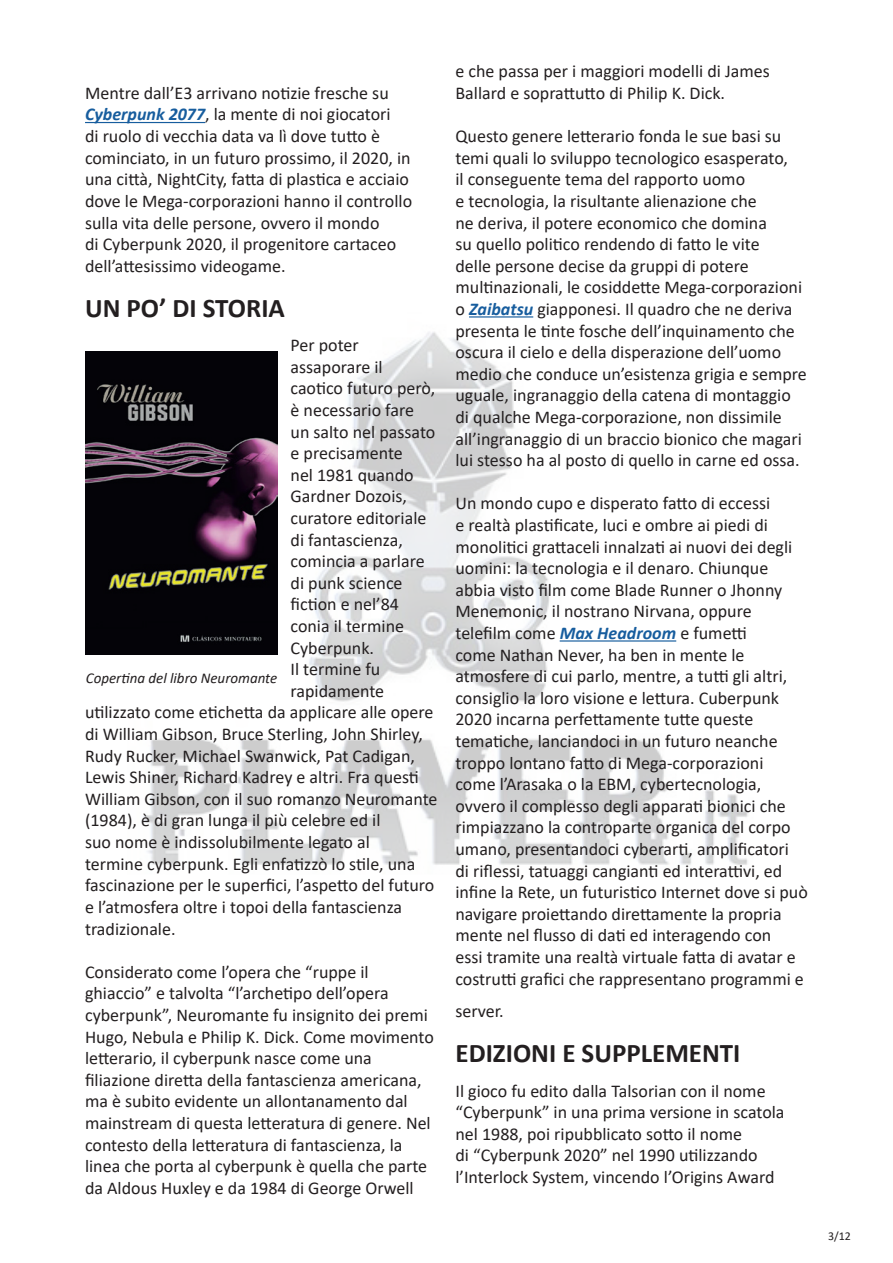
<style>
.page{position:relative;width:893px;height:1263px;background:#fff}
.page>*{position:absolute;margin:0;border:0;box-sizing:border-box;transform-origin:0 0}
.t1{font:700 27px "Calibri";color:#231f20}
.t2{font:18px/21.6px "Calibri";color:#231f20}
.t3{font:italic 15px "Calibri";color:#231f20}
.t4{font:12px "Calibri";color:#231f20}
.s1{font-weight:700;font-style:italic;color:#175d9e}
</style>
<div class="page">
<img style="left:128px;top:316px;width:620px;height:549px">
<img style="left:85px;top:352px;width:193px;height:303px">
<hr style="left:85px;top:122px;width:120px;height:1px;background:#175d9e">
<hr style="left:469px;top:316px;width:64px;height:2px;background:#175d9e">
<hr style="left:560px;top:640px;width:116px;height:2px;background:#175d9e">
<p class="t2" style="left:85px;top:82px;width:329px">Mentre dall’E3 arrivano notizie fresche su <span class="s1">Cyberpunk 2077</span>, la mente di noi giocatori<br>di ruolo di vecchia data va lì dove tutto è cominciato, in un futuro prossimo, il 2020, in una città, NightCity, fatta di plastica e acciaio dove le Mega-corporazioni hanno il controllo sulla vita delle persone, ovvero il mondo<br>di Cyberpunk 2020, il progenitore cartaceo dell’attesissimo videogame.</p>
<h1 class="t1" style="left:85px;top:289px;width:201px">UN PO’ DI STORIA</h1>
<p class="t2" style="left:291px;top:334px;width:70px">Per poter</p>
<p class="t2" style="left:291px;top:356px;width:94px">assaporare il</p>
<p class="t2" style="left:291px;top:377px;width:146px">caotico futuro però,</p>
<p class="t2" style="left:291px;top:399px;width:125px">è necessario fare</p>
<p class="t2" style="left:291px;top:420px;width:146px">un salto nel passato</p>
<p class="t2" style="left:291px;top:442px;width:114px">e precisamente</p>
<p class="t2" style="left:291px;top:464px;width:125px">nel 1981 quando</p>
<p class="t2" style="left:291px;top:485px;width:118px">Gardner Dozois,</p>
<p class="t2" style="left:291px;top:507px;width:137px">curatore editoriale</p>
<p class="t2" style="left:291px;top:528px;width:114px">di fantascienza,</p>
<p class="t2" style="left:291px;top:550px;width:136px">comincia a parlare</p>
<p class="t2" style="left:291px;top:572px;width:114px">di punk science</p>
<p class="t2" style="left:291px;top:593px;width:110px">fiction e nel’84</p>
<p class="t2" style="left:291px;top:615px;width:115px">conia il termine</p>
<p class="t2" style="left:291px;top:636px;width:85px">Cyberpunk.</p>
<p class="t2" style="left:291px;top:658px;width:91px">Il termine fu</p>
<p class="t2" style="left:291px;top:680px;width:95px">rapidamente</p>
<p class="t2" style="left:85px;top:701px;width:350px">utilizzato come etichetta da applicare alle opere</p>
<p class="t2" style="left:85px;top:723px;width:339px">di William Gibson, Bruce Sterling, John Shirley,</p>
<p class="t2" style="left:85px;top:744px;width:332px">Rudy Rucker, Michael Swanwick, Pat Cadigan,</p>
<p class="t2" style="left:85px;top:766px;width:335px">Lewis Shiner, Richard Kadrey e altri. Fra questi</p>
<p class="t2" style="left:85px;top:788px;width:354px">William Gibson, con il suo romanzo Neuromante</p>
<p class="t2" style="left:85px;top:809px;width:297px">(1984), è di gran lunga il più celebre ed il</p>
<p class="t2" style="left:85px;top:831px;width:286px">suo nome è indissolubilmente legato al</p>
<p class="t2" style="left:85px;top:852px;width:332px">termine cyberpunk. Egli enfatizzò lo stile, una</p>
<p class="t2" style="left:85px;top:874px;width:351px">fascinazione per le superfici, l’aspetto del futuro</p>
<p class="t2" style="left:85px;top:896px;width:319px">e l’atmosfera oltre i topoi della fantascienza</p>
<p class="t2" style="left:85px;top:917px;width:92px">tradizionale.</p>
<p class="t2" style="left:85px;top:960px;width:350px">Considerato come l’opera che “ruppe il ghiaccio” e talvolta “l’archetipo dell’opera cyberpunk”, Neuromante fu insignito dei premi Hugo, Nebula e Philip K. Dick. Come movimento letterario, il cyberpunk nasce come una filiazione diretta della fantascienza americana, ma è subito evidente un allontanamento dal mainstream di questa letteratura di genere. Nel contesto della letteratura di fantascienza, la linea che porta al cyberpunk è quella che parte da Aldous Huxley e da 1984 di George Orwell</p>
<p class="t3" style="left:86px;top:668px;width:193px">Copertina del libro Neuromante</p>
<p class="t2" style="left:455px;top:60px;width:316px">e che passa per i maggiori modelli di James<br>Ballard e soprattutto di Philip K. Dick.</p>
<p class="t2" style="left:455px;top:125px;width:353px">Questo genere letterario fonda le sue basi su temi quali lo sviluppo tecnologico esasperato,<br>il conseguente tema del rapporto uomo<br>e tecnologia, la risultante alienazione che<br>ne deriva, il potere economico che domina<br>su quello politico rendendo di fatto le vite<br>delle persone decise da gruppi di potere multinazionali, le cosiddette Mega-corporazioni o <span class="s1">Zaibatsu</span> giapponesi. Il quadro che ne deriva presenta le tinte fosche dell’inquinamento che oscura il cielo e della disperazione dell’uomo medio che conduce un’esistenza grigia e sempre uguale, ingranaggio della catena di montaggio di qualche Mega-corporazione, non dissimile all’ingranaggio di un braccio bionico che magari lui stesso ha al posto di quello in carne ed ossa.</p>
<p class="t2" style="left:455px;top:492px;width:354px">Un mondo cupo e disperato fatto di eccessi<br>e realtà plastificate, luci e ombre ai piedi di monolitici grattaceli innalzati ai nuovi dei degli uomini: la tecnologia e il denaro. Chiunque abbia visto film come Blade Runner o Jhonny Menemonic, il nostrano Nirvana, oppure telefilm come <span class="s1">Max Headroom</span> e fumetti<br>come Nathan Never, ha ben in mente le atmosfere di cui parlo, mentre, a tutti gli altri, consiglio la loro visione e lettura. Cuberpunk 2020 incarna perfettamente tutte queste tematiche, lanciandoci in un futuro neanche troppo lontano fatto di Mega-corporazioni come l’Arasaka o la EBM, cybertecnologia, ovvero il complesso degli apparati bionici che rimpiazzano la controparte organica del corpo umano, presentandoci cyberarti, amplificatori<br>di riflessi, tatuaggi cangianti ed interattivi, ed infine la Rete, un futuristico Internet dove si può navigare proiettando direttamente la propria mente nel flusso di dati ed interagendo con<br>essi tramite una realtà virtuale fatta di avatar e costrutti grafici che rappresentano programmi e</p>
<p class="t2" style="left:455px;top:1000px;width:50px">server.</p>
<h1 class="t1" style="left:455px;top:1034px;width:287px">EDIZIONI E SUPPLEMENTI</h1>
<p class="t2" style="left:455px;top:1079px;width:331px">Il gioco fu edito dalla Talsorian con il nome “Cyberpunk” in una prima versione in scatola nel 1988, poi ripubblicato sotto il nome<br>di “Cyberpunk 2020” nel 1990 utilizzando l’Interlock System, vincendo l’Origins Award</p>
<p class="t4" style="left:828px;top:1227px;width:24px">3/12</p>
</div>
